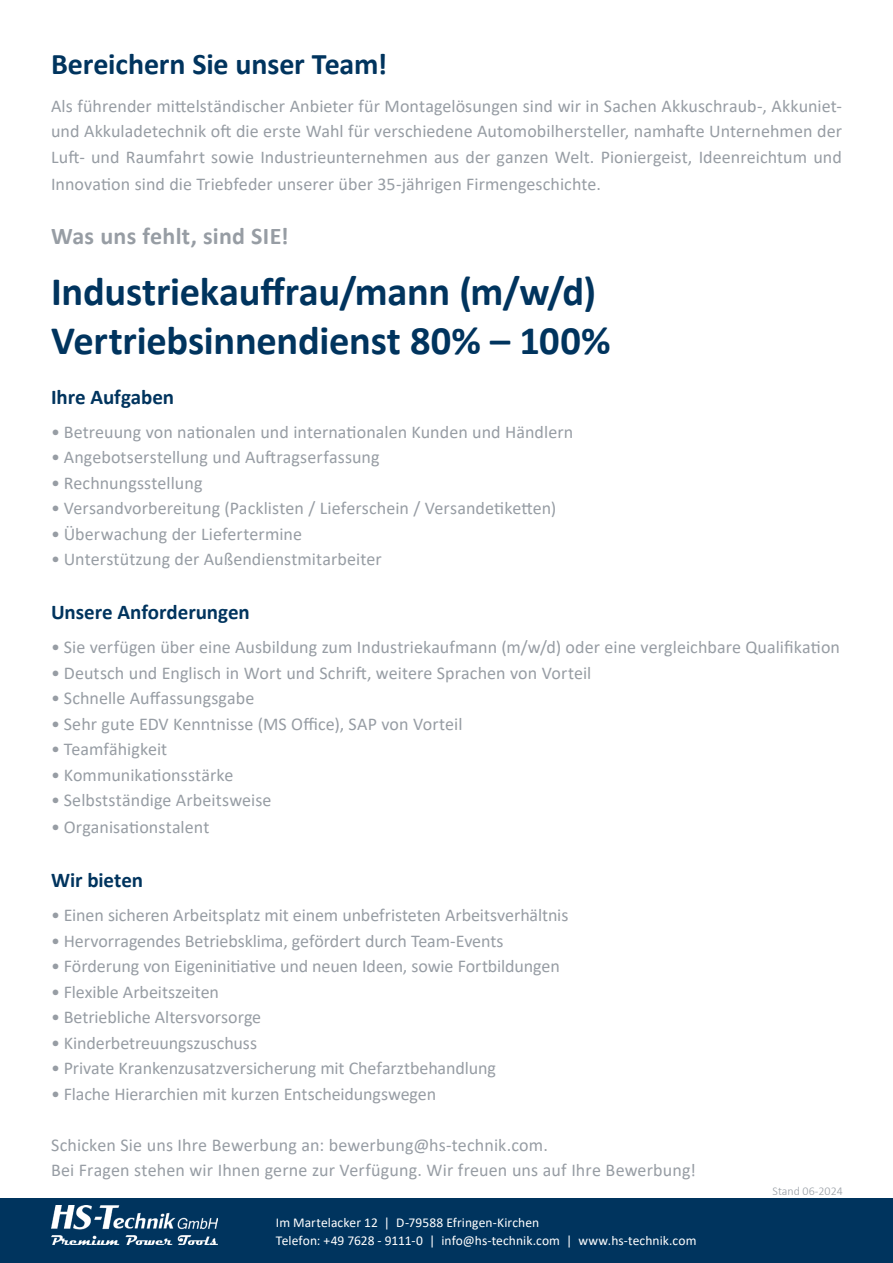
<style>
.page{position:relative;width:893px;height:1263px;background:#fff}
.page>*{position:absolute;margin:0;border:0;box-sizing:border-box;transform-origin:0 0}
.t1{font:700 40.5px/48.6px "Calibri";letter-spacing:-.005em;color:#00345e}
.t2{font:700 30px "Calibri";letter-spacing:-.005em;color:#00345e}
.t3{font:700 24px "Calibri";letter-spacing:.01em;color:#979da4}
.t4{font:700 21px "Calibri";letter-spacing:-.005em;color:#00345e}
.t5{font:18px/26px "Calibri";color:#979da4;text-align:justify}
.t6{font:13.5px/18px "Calibri";letter-spacing:.005em;color:#fff}
.t7{font:300 12px "Calibri";color:#979da4}
</style>
<div class="page">
<div style="left:0;top:1198px;width:893px;height:65px;background:#00345e"></div>
<img style="left:51px;top:1205px;width:166px;height:39px">
<h2 class="t2" style="left:51px;top:42px;width:338px">Bereichern Sie unser Team!</h2>
<p class="t5" style="left:51px;top:92px;width:792px">Als führender mittelständischer Anbieter für Montagelösungen sind wir in Sachen Akkuschraub-, Akkuniet&shy;und Akkuladetechnik oft die erste Wahl für verschiedene Automobilhersteller, namhafte Unternehmen der Luft- und Raumfahrt sowie Industrieunternehmen aus der ganzen Welt. Pioniergeist, Ideenreichtum und Innovation sind die Triebfeder unserer über 35-jährigen Firmengeschichte.</p>
<h3 class="t3" style="left:51px;top:219px;width:239px">Was uns fehlt, sind SIE!</h3>
<h1 class="t1" style="left:51px;top:267px;width:561px">Industriekauffrau/mann (m/w/d)<br>Vertriebsinnendienst 80% – 100%</h1>
<p class="t4" style="left:51px;top:382px;width:125px">Ihre Aufgaben</p>
<p class="t5" style="left:51px;top:418px;width:524px">• Betreuung von nationalen und internationalen Kunden und Händlern</p>
<p class="t5" style="left:51px;top:444px;width:330px">• Angebotserstellung und Auftragserfassung</p>
<p class="t5" style="left:51px;top:469px;width:153px">• Rechnungsstellung</p>
<p class="t5" style="left:51px;top:495px;width:507px">• Versandvorbereitung (Packlisten / Lieferschein / Versandetiketten)</p>
<p class="t5" style="left:51px;top:520px;width:253px">• Überwachung der Liefertermine</p>
<p class="t5" style="left:51px;top:546px;width:332px">• Unterstützung der Außendienstmitarbeiter</p>
<p class="t4" style="left:51px;top:597px;width:200px">Unsere Anforderungen</p>
<p class="t5" style="left:51px;top:634px;width:790px">• Sie verfügen über eine Ausbildung zum Industriekaufmann (m/w/d) oder eine vergleichbare Qualifikation</p>
<p class="t5" style="left:51px;top:659px;width:542px">• Deutsch und Englisch in Wort und Schrift, weitere Sprachen von Vorteil</p>
<p class="t5" style="left:51px;top:685px;width:205px">• Schnelle Auffassungsgabe</p>
<p class="t5" style="left:51px;top:710px;width:413px">• Sehr gute EDV Kenntnisse (MS Office), SAP von Vorteil</p>
<p class="t5" style="left:51px;top:736px;width:118px">• Teamfähigkeit</p>
<p class="t5" style="left:51px;top:761px;width:184px">• Kommunikationsstärke</p>
<p class="t5" style="left:51px;top:787px;width:222px">• Selbstständige Arbeitsweise</p>
<p class="t5" style="left:51px;top:814px;width:160px">• Organisationstalent</p>
<p class="t4" style="left:51px;top:865px;width:94px">Wir bieten</p>
<p class="t5" style="left:51px;top:902px;width:519px">• Einen sicheren Arbeitsplatz mit einem unbefristeten Arbeitsverhältnis</p>
<p class="t5" style="left:51px;top:927px;width:454px">• Hervorragendes Betriebsklima, gefördert durch Team-Events</p>
<p class="t5" style="left:51px;top:953px;width:510px">• Förderung von Eigeninitiative und neuen Ideen, sowie Fortbildungen</p>
<p class="t5" style="left:51px;top:978px;width:169px">• Flexible Arbeitszeiten</p>
<p class="t5" style="left:51px;top:1004px;width:212px">• Betriebliche Altersvorsorge</p>
<p class="t5" style="left:51px;top:1029px;width:208px">• Kinderbetreuungszuschuss</p>
<p class="t5" style="left:51px;top:1055px;width:446px">• Private Krankenzusatzversicherung mit Chefarztbehandlung</p>
<p class="t5" style="left:51px;top:1080px;width:387px">• Flache Hierarchien mit kurzen Entscheidungswegen</p>
<p class="t5" style="left:51px;top:1131px;width:646px;line-height:25.5px">Schicken Sie uns Ihre Bewerbung an: bewerbung@hs-technik.com.<br>Bei Fragen stehen wir Ihnen gerne zur Verfügung. Wir freuen uns auf Ihre Bewerbung!</p>
<p class="t6" style="left:276px;top:1213px;width:422px">Im Martelacker 12 | D-79588 Efringen-Kirchen<br>Telefon: +49 7628 - 9111-0 | info@hs-technik.com | www.hs-technik.com</p>
<p class="t7" style="left:773px;top:1184px;width:72px">Stand 06-2024</p>
</div>
